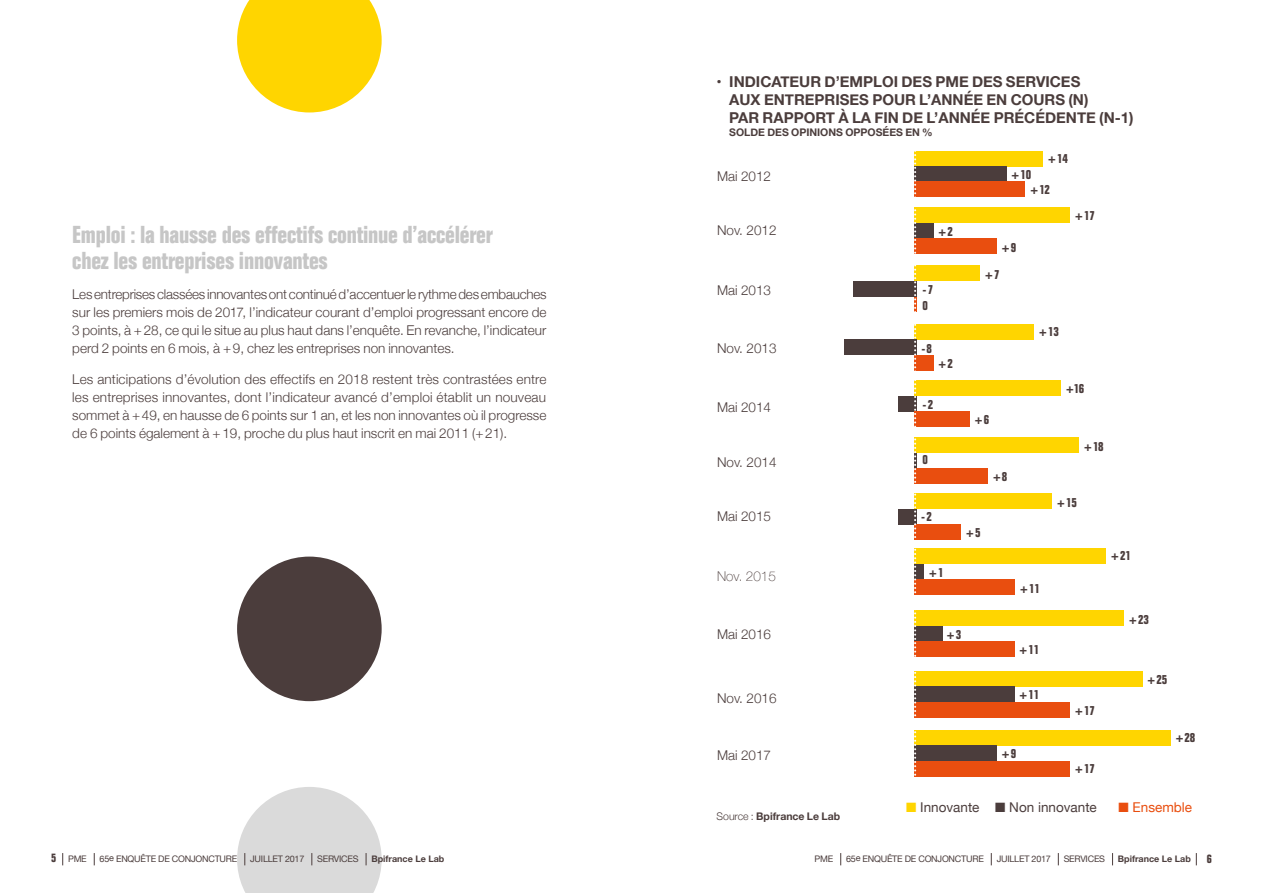
<style>
.page{position:relative;width:1263px;height:893px;background:#fff}
.page>*{position:absolute;margin:0;border:0;box-sizing:border-box;transform-origin:0 0}
.t1{font:700 condensed 24px/25.5px "Folio";letter-spacing:-.01em;color:#c6c6c6}
.t2{font:700 15px/18px "Helvetica Neue";color:#4b3d3c}
.t3{font:300 13.5px/18px "Helvetica Neue";color:#4b3d3c;text-align:justify}
.t4{font:13.5px "Helvetica Neue";color:#4b3d3c}
.t5{font:13.5px "Helvetica Neue";color:#e94e0f}
.t6{font:100 13.5px "Helvetica Neue";color:#4b3d3c}
.t7{font:700 condensed 12.75px/15.3px "Folio";letter-spacing:-.015em;color:#4b3d3c}
.t8{font:700 condensed 12px "Folio";color:#4b3d3c}
.t9{font:700 10.5px "Helvetica Neue";color:#4b3d3c}
.t10{font:9px "Helvetica Neue";letter-spacing:-.025em;color:#4b3d3c}
.t11{font:700 9px "Helvetica Neue";color:#4b3d3c}
.s1{color:#ffd500}
.s2{font-weight:300}
</style>
<div class="page">
<svg style="left:237px;top:0;width:145px;height:112px;background:#ffdb27"></svg>
<div style="left:237px;top:557px;width:145px;height:144px;background:#4b3d3c;border-radius:50%"></div>
<div style="left:914px;top:151px;width:129px;height:15px;background:#ffd500"></div>
<div style="left:914px;top:166px;width:92px;height:16px;background:#4b3d3c"></div>
<div style="left:914px;top:182px;width:111px;height:15px;background:#e94e0f"></div>
<div style="left:914px;top:207px;width:156px;height:16px;background:#ffd500"></div>
<div style="left:914px;top:223px;width:19px;height:15px;background:#4b3d3c"></div>
<div style="left:914px;top:238px;width:83px;height:16px;background:#e94e0f"></div>
<hr style="left:914px;top:296px;width:3px;height:16px;background:#e94e0f">
<div style="left:914px;top:265px;width:66px;height:16px;background:#ffd500"></div>
<div style="left:853px;top:281px;width:64px;height:15px;background:#4b3d3c"></div>
<div style="left:914px;top:324px;width:120px;height:15px;background:#ffd500"></div>
<div style="left:844px;top:339px;width:73px;height:16px;background:#4b3d3c"></div>
<div style="left:914px;top:355px;width:19px;height:15px;background:#e94e0f"></div>
<div style="left:914px;top:380px;width:147px;height:16px;background:#ffd500"></div>
<div style="left:898px;top:396px;width:19px;height:15px;background:#4b3d3c"></div>
<div style="left:914px;top:411px;width:56px;height:16px;background:#e94e0f"></div>
<hr style="left:914px;top:452px;width:3px;height:16px;background:#4b3d3c">
<div style="left:914px;top:437px;width:165px;height:15px;background:#ffd500"></div>
<div style="left:914px;top:468px;width:74px;height:15px;background:#e94e0f"></div>
<div style="left:914px;top:493px;width:138px;height:16px;background:#ffd500"></div>
<div style="left:898px;top:509px;width:19px;height:15px;background:#4b3d3c"></div>
<div style="left:914px;top:524px;width:46px;height:16px;background:#e94e0f"></div>
<div style="left:914px;top:564px;width:10px;height:15px;background:#4b3d3c"></div>
<div style="left:914px;top:549px;width:192px;height:15px;background:#ffd500"></div>
<div style="left:914px;top:579px;width:101px;height:16px;background:#e94e0f"></div>
<div style="left:914px;top:611px;width:210px;height:15px;background:#ffd500"></div>
<div style="left:914px;top:626px;width:28px;height:16px;background:#4b3d3c"></div>
<div style="left:914px;top:642px;width:101px;height:15px;background:#e94e0f"></div>
<div style="left:914px;top:671px;width:228px;height:15px;background:#ffd500"></div>
<div style="left:914px;top:686px;width:101px;height:16px;background:#4b3d3c"></div>
<div style="left:914px;top:702px;width:156px;height:15px;background:#e94e0f"></div>
<div style="left:914px;top:730px;width:256px;height:15px;background:#ffd500"></div>
<div style="left:914px;top:745px;width:82px;height:16px;background:#4b3d3c"></div>
<div style="left:914px;top:761px;width:156px;height:15px;background:#e94e0f"></div>
<svg style="left:914px;top:151px;width:2px;height:626px"></svg>
<svg style="left:840px;top:853px;width:1px;height:12px"></svg>
<svg style="left:991px;top:853px;width:1px;height:12px"></svg>
<svg style="left:1058px;top:853px;width:1px;height:12px"></svg>
<svg style="left:1112px;top:853px;width:1px;height:12px"></svg>
<svg style="left:1196px;top:853px;width:1px;height:12px"></svg>
<svg style="left:62px;top:853px;width:1px;height:12px"></svg>
<svg style="left:94px;top:853px;width:1px;height:12px"></svg>
<svg style="left:237px;top:787px;width:145px;height:106px"></svg>
<p class="t2" style="left:729px;top:73px;width:406px;text-indent:-13px">• INDICATEUR D’EMPLOI DES PME DES SERVICES<br>AUX ENTREPRISES POUR L’ANNÉE EN COURS (N)<br>PAR RAPPORT À LA FIN DE L’ANNÉE PRÉCÉDENTE (N-1)</p>
<p class="t9" style="left:729px;top:124px;width:205px">SOLDE DES OPINIONS OPPOSÉES EN %</p>
<h1 class="t1" style="left:72px;top:222px;width:422px">Emploi : la hausse des effectifs continue d’accélérer chez les entreprises innovantes</h1>
<p class="t3" style="left:72px;top:285px;width:476px">Les entreprises classées innovantes ont continué d’accentuer le rythme des embauches sur les premiers mois de 2017, l’indicateur courant d’emploi progressant encore de 3 points, à +28, ce qui le situe au plus haut dans l’enquête. En revanche, l’indicateur perd 2 points en 6 mois, à +9, chez les entreprises non innovantes.</p>
<p class="t3" style="left:72px;top:369px;width:476px">Les anticipations d’évolution des effectifs en 2018 restent très contrastées entre les entreprises innovantes, dont l’indicateur avancé d’emploi établit un nouveau sommet à +49, en hausse de 6 points sur 1 an, et les non innovantes où il progresse de 6 points également à +19, proche du plus haut inscrit en mai 2011 (+21).</p>
<p class="t3" style="left:717px;top:166px;width:56px">Mai 2012</p>
<p class="t7" style="left:1048px;top:151px;width:21px">+14</p>
<p class="t7" style="left:1030px;top:167px;width:21px;text-indent:-19px">+10 +12</p>
<p class="t7" style="left:1075px;top:208px;width:21px">+17</p>
<p class="t3" style="left:717px;top:220px;width:61px">Nov. 2012</p>
<p class="t7" style="left:938px;top:224px;width:16px">+2</p>
<p class="t7" style="left:1002px;top:240px;width:16px">+9</p>
<p class="t7" style="left:985px;top:267px;width:16px">+7</p>
<p class="t3" style="left:717px;top:280px;width:56px">Mai 2013</p>
<p class="t7" style="left:922px;top:281px;width:12px;line-height:16.5px">-7<br>0</p>
<p class="t7" style="left:1039px;top:324px;width:21px">+13</p>
<p class="t3" style="left:717px;top:338px;width:61px">Nov. 2013</p>
<p class="t7" style="left:921px;top:341px;width:12px">-8</p>
<p class="t7" style="left:938px;top:356px;width:16px">+2</p>
<p class="t7" style="left:1066px;top:381px;width:20px">+16</p>
<p class="t3" style="left:717px;top:397px;width:56px">Mai 2014</p>
<p class="t7" style="left:922px;top:397px;width:12px">-2</p>
<p class="t7" style="left:975px;top:412px;width:16px">+6</p>
<p class="t7" style="left:1084px;top:439px;width:21px">+18</p>
<p class="t3" style="left:717px;top:452px;width:61px">Nov. 2014</p>
<p class="t7" style="left:922px;top:452px;width:7px">0</p>
<p class="t7" style="left:993px;top:469px;width:16px">+8</p>
<p class="t7" style="left:1057px;top:495px;width:21px">+15</p>
<p class="t3" style="left:717px;top:506px;width:56px">Mai 2015</p>
<p class="t7" style="left:921px;top:509px;width:12px">-2</p>
<p class="t7" style="left:966px;top:525px;width:16px">+5</p>
<p class="t7" style="left:1111px;top:548px;width:21px">+21</p>
<p class="t6" style="left:717px;top:566px;width:60px">Nov. 2015</p>
<p class="t7" style="left:929px;top:565px;width:16px">+1</p>
<p class="t7" style="left:1020px;top:581px;width:21px">+11</p>
<p class="t7" style="left:1129px;top:612px;width:21px">+23</p>
<p class="t3" style="left:717px;top:624px;width:56px">Mai 2016</p>
<p class="t7" style="left:947px;top:627px;width:16px">+3</p>
<p class="t7" style="left:1019px;top:642px;width:21px">+11</p>
<p class="t7" style="left:1148px;top:672px;width:21px">+25</p>
<p class="t3" style="left:717px;top:688px;width:61px">Nov. 2016</p>
<p class="t7" style="left:1019px;top:687px;width:21px">+11</p>
<p class="t7" style="left:1075px;top:703px;width:21px">+17</p>
<p class="t7" style="left:1176px;top:730px;width:21px">+28</p>
<p class="t3" style="left:717px;top:745px;width:56px">Mai 2017</p>
<p class="t7" style="left:1002px;top:746px;width:16px">+9</p>
<p class="t7" style="left:1075px;top:761px;width:21px">+17</p>
<p class="t4" style="left:906px;top:798px;width:192px"><span class="s1">■</span> Innovante ■ Non innovante</p>
<p class="t5" style="left:1118px;top:798px;width:75px">■ Ensemble</p>
<p class="t9" style="left:716px;top:808px;width:125px"><span class="s2">Source :</span> Bpifrance Le Lab</p>
<p class="t10" style="left:814px;top:853px;width:20px">PME</p>
<p class="t10" style="left:846px;top:853px;width:139px">65e ENQUÊTE DE CONJONCTURE</p>
<p class="t10" style="left:997px;top:853px;width:56px">JUILLET 2017</p>
<p class="t10" style="left:1064px;top:853px;width:43px">SERVICES</p>
<p class="t8" style="left:51px;top:851px;width:7px">5</p>
<p class="t11" style="left:1118px;top:852px;width:74px">Bpifrance Le Lab</p>
<p class="t8" style="left:1207px;top:852px;width:7px">6</p>
<p class="t10" style="left:68px;top:853px;width:20px">PME</p>
<p class="t10" style="left:100px;top:853px;width:139px">65e ENQUÊTE DE CONJONCTURE</p>
<p class="t10" style="left:250px;top:853px;width:56px">JUILLET 2017</p>
<p class="t10" style="left:317px;top:853px;width:43px">SERVICES</p>
<p class="t11" style="left:371px;top:852px;width:74px">Bpifrance Le Lab</p>
</div>
